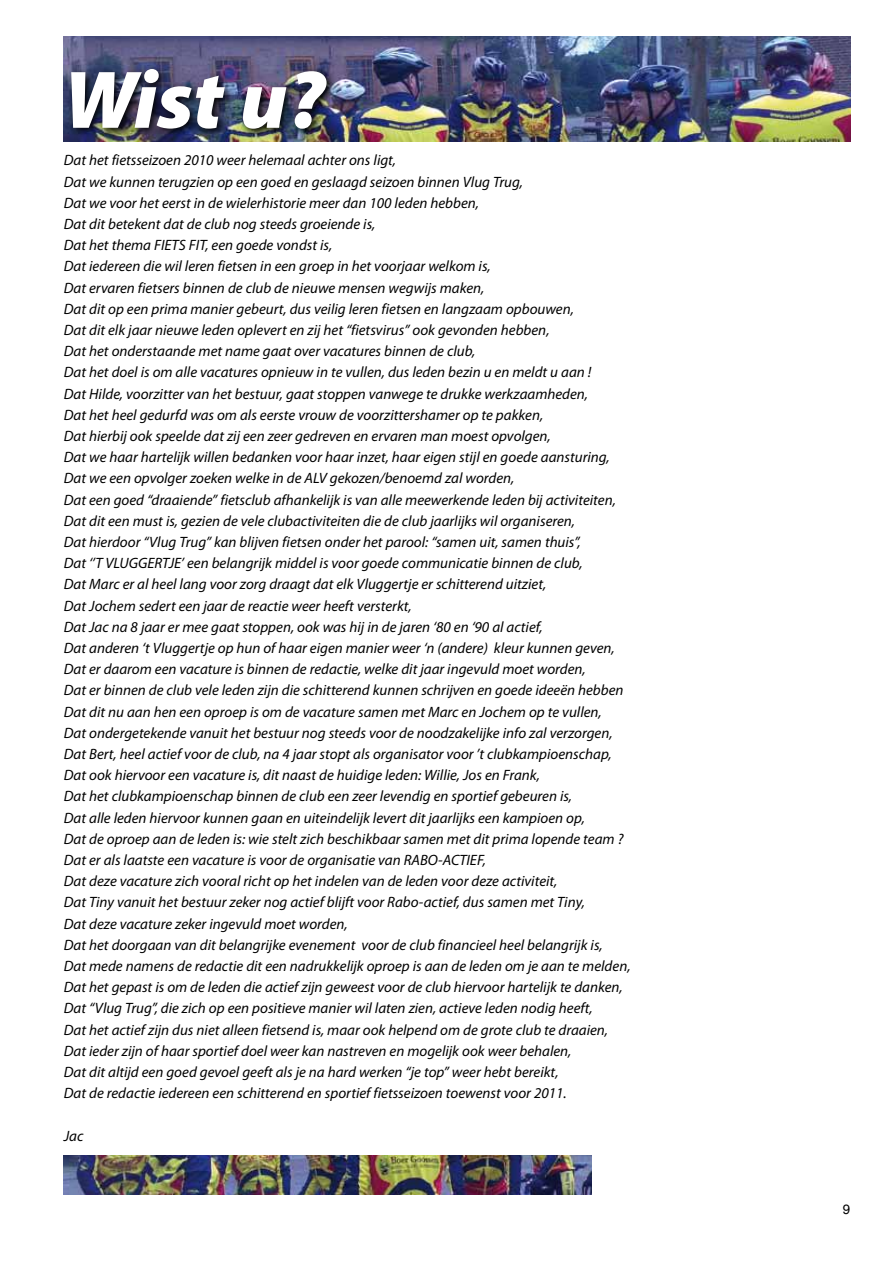
<style>
.page{position:relative;width:893px;height:1263px;background:#fff}
.page>*{position:absolute;margin:0;border:0;box-sizing:border-box;transform-origin:0 0}
.t1{font:italic 900 82.5px "Myriad Pro";color:#fff}
.t2{font:italic 15px/21.1px "Myriad Pro";color:#000}
.t3{font:13.5px "Helvetica";color:#000}
</style>
<div class="page">
<img style="left:64px;top:1155px;width:527px;height:39px">
<img style="left:64px;top:36px;width:786px;height:105px">
<img style="left:66px;top:64px;width:271px;height:76px">
<h1 class="t1" style="left:64px;top:54px;width:263px">Wist u?</h1>
<p class="t2" style="left:64px;top:150px;width:568px">Dat het fietsseizoen 2010 weer helemaal achter ons ligt,<br>Dat we kunnen terugzien op een goed en geslaagd seizoen binnen Vlug Trug,<br>Dat we voor het eerst in de wielerhistorie meer dan 100 leden hebben,<br>Dat dit betekent dat de club nog steeds groeiende is,<br>Dat het thema FIETS FIT, een goede vondst is,<br>Dat iedereen die wil leren fietsen in een groep in het voorjaar welkom is,<br>Dat ervaren fietsers binnen de club de nieuwe mensen wegwijs maken,<br>Dat dit op een prima manier gebeurt, dus veilig leren fietsen en langzaam opbouwen,<br>Dat dit elk jaar nieuwe leden oplevert en zij het “fietsvirus” ook gevonden hebben,<br>Dat het onderstaande met name gaat over vacatures binnen de club,<br>Dat het doel is om alle vacatures opnieuw in te vullen, dus leden bezin u en meldt u aan !<br>Dat Hilde, voorzitter van het bestuur, gaat stoppen vanwege te drukke werkzaamheden,<br>Dat het heel gedurfd was om als eerste vrouw de voorzittershamer op te pakken,<br>Dat hierbij ook speelde dat zij een zeer gedreven en ervaren man moest opvolgen,<br>Dat we haar hartelijk willen bedanken voor haar inzet, haar eigen stijl en goede aansturing, Dat we een opvolger zoeken welke in de ALV gekozen/benoemd zal worden,<br>Dat een goed “draaiende” fietsclub afhankelijk is van alle meewerkende leden bij activiteiten, Dat dit een must is, gezien de vele clubactiviteiten die de club jaarlijks wil organiseren,<br>Dat hierdoor “Vlug Trug” kan blijven fietsen onder het parool: “samen uit, samen thuis”,<br>Dat ‘’T VLUGGERTJE’ een belangrijk middel is voor goede communicatie binnen de club,<br>Dat Marc er al heel lang voor zorg draagt dat elk Vluggertje er schitterend uitziet,<br>Dat Jochem sedert een jaar de reactie weer heeft versterkt,<br>Dat Jac na 8 jaar er mee gaat stoppen, ook was hij in de jaren ‘80 en ‘90 al actief,<br>Dat anderen ‘t Vluggertje op hun of haar eigen manier weer ‘n (andere) kleur kunnen geven, Dat er daarom een vacature is binnen de redactie, welke dit jaar ingevuld moet worden,<br>Dat er binnen de club vele leden zijn die schitterend kunnen schrijven en goede ideeën hebben Dat dit nu aan hen een oproep is om de vacature samen met Marc en Jochem op te vullen,<br>Dat ondergetekende vanuit het bestuur nog steeds voor de noodzakelijke info zal verzorgen, Dat Bert, heel actief voor de club, na 4 jaar stopt als organisator voor ’t clubkampioenschap, Dat ook hiervoor een vacature is, dit naast de huidige leden: Willie, Jos en Frank,<br>Dat het clubkampioenschap binnen de club een zeer levendig en sportief gebeuren is,<br>Dat alle leden hiervoor kunnen gaan en uiteindelijk levert dit jaarlijks een kampioen op,<br>Dat de oproep aan de leden is: wie stelt zich beschikbaar samen met dit prima lopende team ?<br>Dat er als laatste een vacature is voor de organisatie van RABO-ACTIEF,<br>Dat deze vacature zich vooral richt op het indelen van de leden voor deze activiteit,<br>Dat Tiny vanuit het bestuur zeker nog actief blijft voor Rabo-actief, dus samen met Tiny,<br>Dat deze vacature zeker ingevuld moet worden,<br>Dat het doorgaan van dit belangrijke evenement voor de club financieel heel belangrijk is,<br>Dat mede namens de redactie dit een nadrukkelijk oproep is aan de leden om je aan te melden, Dat het gepast is om de leden die actief zijn geweest voor de club hiervoor hartelijk te danken, Dat “Vlug Trug”, die zich op een positieve manier wil laten zien, actieve leden nodig heeft,<br>Dat het actief zijn dus niet alleen fietsend is, maar ook helpend om de grote club te draaien, Dat ieder zijn of haar sportief doel weer kan nastreven en mogelijk ook weer behalen,<br>Dat dit altijd een goed gevoel geeft als je na hard werken “je top” weer hebt bereikt,<br>Dat de redactie iedereen een schitterend en sportief fietsseizoen toewenst voor 2011.</p>
<p class="t2" style="left:64px;top:1125px;width:21px">Jac</p>
<p class="t3" style="left:843px;top:1197px;width:9px">9</p>
</div>
